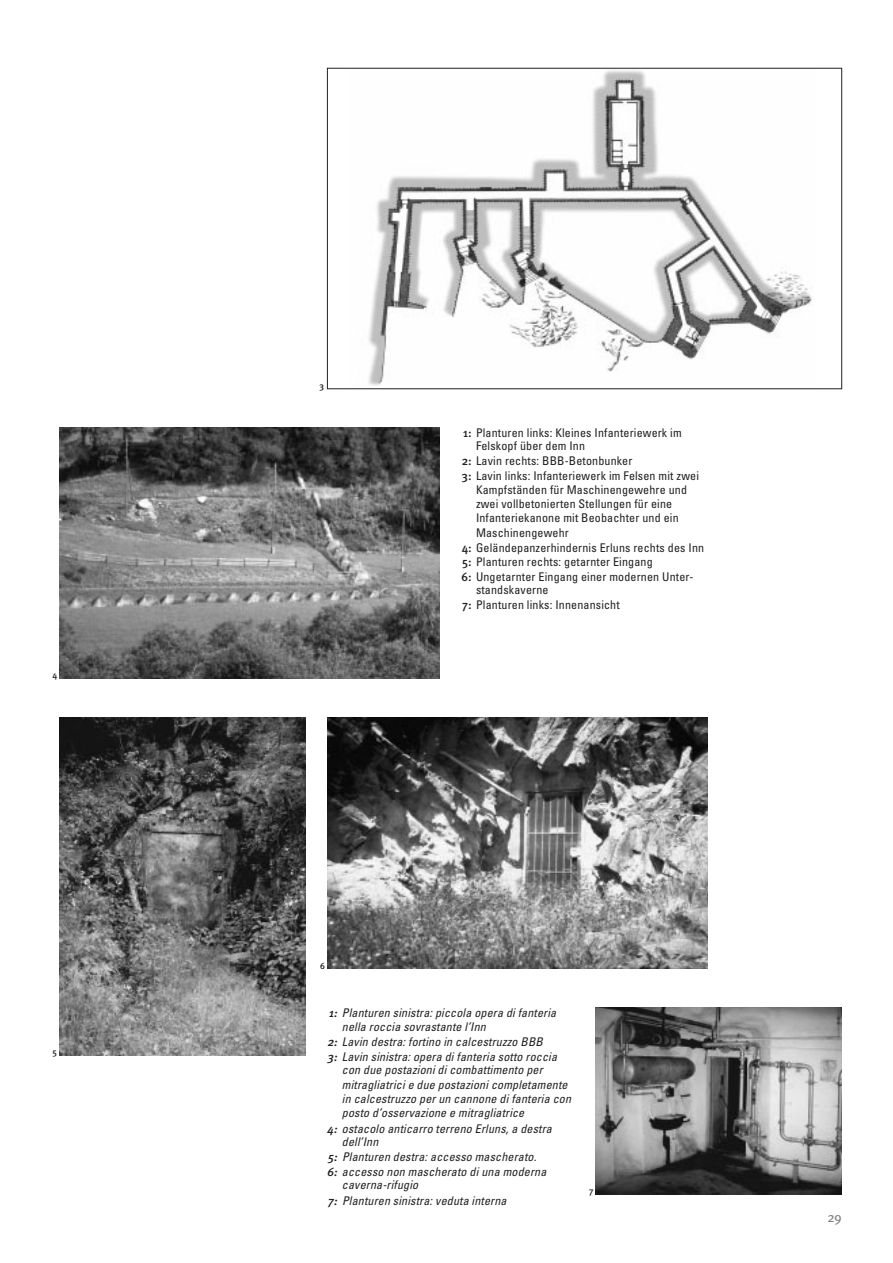
<style>
.page{position:relative;width:893px;height:1263px;background:#fff}
.page>*{position:absolute;margin:0;border:0;box-sizing:border-box;transform-origin:0 0}
.t1{font:13.5px "Meta Plus";color:#808285}
.t2{font:italic condensed 12px/13.6px "Univers";letter-spacing:.015em;color:#231f20}
.t3{font:condensed 12px/13.6px "Univers";letter-spacing:.015em;color:#231f20}
.t4{font:500 9px "Meta Plus";color:#231f20}
.s1{font-family:"Meta Plus";font-weight:500;font-stretch:normal}
</style>
<div class="page">
<img style="left:327px;top:718px;width:381px;height:251px">
<img style="left:368px;top:70px;width:444px;height:315px">
<div style="left:327px;top:68px;width:514px;height:321px;border:1px solid #231f20"></div>
<img style="left:59px;top:428px;width:381px;height:251px">
<img style="left:595px;top:1008px;width:246px;height:186px">
<img style="left:59px;top:717px;width:247px;height:338px">
<p class="t4" style="left:52px;top:672px;width:6px">4</p>
<p class="t4" style="left:52px;top:1048px;width:6px">5</p>
<p class="t4" style="left:319px;top:383px;width:6px">3</p>
<p class="t3" style="left:476px;top:427px;width:207px;text-indent:-13px"><span class="s1">1:</span> Planturen links: Kleines Infanteriewerk im<br>Felskopf über dem Inn</p>
<p class="t3" style="left:461px;top:455px;width:172px"><span class="s1">2:</span> Lavin rechts: BBB-Betonbunker</p>
<p class="t3" style="left:462px;top:470px;width:238px"><span class="s1">3:</span> Lavin links: Infanteriewerk im Felsen mit zwei</p>
<p class="t3" style="left:476px;top:484px;width:212px">Kampfständen für Maschinengewehre und</p>
<p class="t3" style="left:476px;top:498px;width:198px">zwei vollbetonierten Stellungen für eine</p>
<p class="t3" style="left:476px;top:512px;width:204px">Infanteriekanone mit Beobachter und ein</p>
<p class="t3" style="left:476px;top:527px;width:94px">Maschinengewehr</p>
<p class="t3" style="left:461px;top:542px;width:244px"><span class="s1">4:</span> Geländepanzerhindernis Erluns rechts des Inn</p>
<p class="t3" style="left:462px;top:556px;width:192px"><span class="s1">5:</span> Planturen rechts: getarnter Eingang</p>
<p class="t3" style="left:461px;top:571px;width:233px"><span class="s1">6:</span> Ungetarnter Eingang einer modernen Unter-</p>
<p class="t3" style="left:476px;top:584px;width:74px">standskaverne</p>
<p class="t3" style="left:462px;top:599px;width:159px"><span class="s1">7:</span> Planturen links: Innenansicht</p>
<p class="t4" style="left:320px;top:963px;width:6px">6</p>
<p class="t2" style="left:342px;top:1007px;width:218px;text-indent:-13px"><span class="s1">1 :</span> Planturen sinistra:piccola opera difanteria nella roccia sovrastante l’Inn</p>
<p class="t2" style="left:328px;top:1036px;width:219px"><span class="s1">2 :</span> Lavin destra:fortino in calcestruzzo BBB</p>
<p class="t2" style="left:328px;top:1051px;width:233px"><span class="s1">3 :</span> Lavin sinistra:opera difanteria sotto roccia</p>
<p class="t2" style="left:342px;top:1064px;width:204px">con due postazionidicombattimento per</p>
<p class="t2" style="left:342px;top:1079px;width:229px">mitragliatricie due postazionicompletamente</p>
<p class="t2" style="left:342px;top:1093px;width:233px">in calcestruzzo per un cannone difanteria con</p>
<p class="t2" style="left:342px;top:1107px;width:186px">posto d’osservazione e mitragliatrice</p>
<p class="t2" style="left:327px;top:1123px;width:228px"><span class="s1">4 :</span> ostacolo anticarro terreno Erluns,a destra</p>
<p class="t2" style="left:342px;top:1136px;width:40px">dell’Inn</p>
<p class="t2" style="left:328px;top:1151px;width:212px"><span class="s1">5 :</span> Planturen destra:accesso mascherato.</p>
<p class="t2" style="left:327px;top:1166px;width:222px"><span class="s1">6:</span> accesso non mascherato diuna moderna</p>
<p class="t2" style="left:342px;top:1179px;width:80px">caverna-rifugio</p>
<p class="t2" style="left:328px;top:1195px;width:182px"><span class="s1">7:</span> Planturen sinistra:veduta interna</p>
<p class="t4" style="left:589px;top:1188px;width:6px">7</p>
<p class="t1" style="left:827px;top:1213px;width:16px">29</p>
</div>
